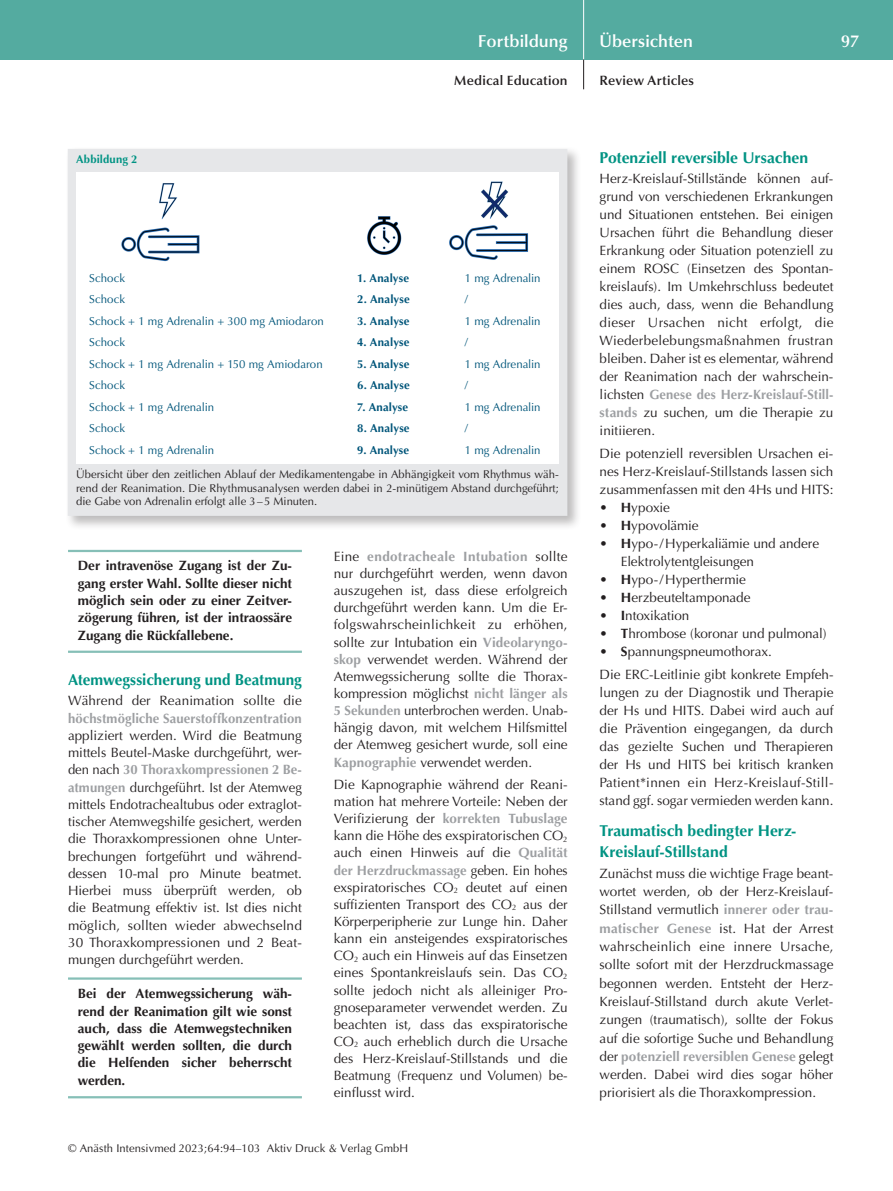
<style>
.page{position:relative;width:893px;height:1191px;background:#fff}
.page>*{position:absolute;margin:0;border:0;box-sizing:border-box;transform-origin:0 0}
.t1{font:600 17.25px "Optima";color:#fff}
.t2{font:700 15.75px/20.2px "Optima";color:#009383}
.t3{font:13.5px/17.1px "Optima";color:#231f20;text-align:justify}
.t4{font:700 13.5px/17.2px "Optima";color:#231f20;text-align:justify}
.t5{font:700 13.5px "Optima";letter-spacing:.01em;color:#9d9fa2}
.t6{font:600 13.5px "Optima";letter-spacing:.01em;color:#231f20}
.t7{font:11.55px/21.5px "Optima";color:#00557a}
.t8{font:700 11.55px "Optima";letter-spacing:.01em;color:#00557a}
.t9{font:11.25px/13.5px "Optima";color:#231f20;text-align:justify}
.t10{font:700 11.25px "Optima";letter-spacing:.015em;color:#009383}
.s1{font-weight:700;color:#9d9fa2}
.s2{font-weight:700}
</style>
<div class="page">
<div style="left:0;top:0;width:893px;height:60px;background:#54aba0"></div>
<hr style="left:583px;top:0;width:1px;height:60px;background:#fff">
<svg style="left:583px;top:60px;width:1px;height:29px"></svg>
<hr style="left:68px;top:550px;width:234px;height:2px;background:#86bfb7">
<hr style="left:68px;top:650px;width:234px;height:3px;background:#86bfb7">
<hr style="left:68px;top:977px;width:234px;height:2px;background:#86bfb7">
<hr style="left:68px;top:1096px;width:234px;height:2px;background:#86bfb7">
<div style="left:65px;top:146px;width:517px;height:384px;background:#231f20;opacity:.3"></div>
<div style="left:68px;top:149px;width:499px;height:367px;background:#e6e7e9"></div>
<div style="left:76px;top:172px;width:483px;height:291px;background:#fff"></div>
<img style="left:121px;top:183px;width:79px;height:79px">
<img style="left:367px;top:216px;width:35px;height:39px">
<img style="left:449px;top:181px;width:80px;height:79px">
<p class="t1" style="left:478px;top:31px;width:91px">Fortbildung</p>
<p class="t1" style="left:600px;top:31px;width:95px">Übersichten</p>
<p class="t1" style="left:841px;top:31px;width:19px">97</p>
<p class="t6" style="left:454px;top:73px;width:115px">Medical Education</p>
<p class="t6" style="left:600px;top:73px;width:96px">Review Articles</p>
<p class="t10" style="left:76px;top:153px;width:63px">Abbildung 2</p>
<p class="t8" style="left:357px;top:271px;width:53px">1. Analyse</p>
<p class="t8" style="left:357px;top:293px;width:54px">2. Analyse</p>
<p class="t8" style="left:357px;top:314px;width:54px">3. Analyse</p>
<p class="t8" style="left:357px;top:335px;width:54px">4. Analyse</p>
<p class="t8" style="left:357px;top:357px;width:54px">5. Analyse</p>
<p class="t8" style="left:357px;top:378px;width:54px">6. Analyse</p>
<p class="t8" style="left:357px;top:400px;width:53px">7. Analyse</p>
<p class="t8" style="left:357px;top:421px;width:54px">8. Analyse</p>
<p class="t8" style="left:357px;top:443px;width:54px">9. Analyse</p>
<p class="t9" style="left:76px;top:468px;width:484px">Übersicht über den zeitlichen Ablauf der Medikamentengabe in Abhängigkeit vom Rhythmus wäh&shy;rend der Reanimation. Die Rhythmusanalysen werden dabei in 2-minütigem Abstand durchgeführt; die Gabe von Adrenalin erfolgt alle 3–5 Minuten.</p>
<p class="t7" style="left:89px;top:267px;width:236px">Schock<br>Schock<br>Schock + 1 mg Adrenalin + 300 mg Amiodaron<br>Schock<br>Schock + 1 mg Adrenalin + 150 mg Amiodaron<br>Schock<br>Schock + 1 mg Adrenalin<br>Schock<br>Schock + 1 mg Adrenalin</p>
<p class="t7" style="left:465px;top:267px;width:77px">1 mg Adrenalin /<br>1 mg Adrenalin /<br>1 mg Adrenalin /<br>1 mg Adrenalin /<br>1 mg Adrenalin</p>
<p class="t4" style="left:78px;top:557px;width:216px">Der intravenöse Zugang ist der Zu&shy;gang erster Wahl. Sollte dieser nicht möglich sein oder zu einer Zeitver&shy;zögerung führen, ist der intraossäre Zugang die Rückfallebene.</p>
<p class="t2" style="left:68px;top:670px;width:235px">Atemwegssicherung und Beatmung</p>
<p class="t3" style="left:68px;top:692px;width:235px">Während der Reanimation sollte die</p>
<p class="t5" style="left:68px;top:710px;width:235px">höchstmögliche Sauerstoffkonzentration</p>
<p class="t3" style="left:68px;top:727px;width:235px">appliziert werden. Wird die Beatmung mittels Beutel-Maske durchgeführt, wer&shy;den nach <span class="s1">30 Thoraxkompressionen 2 Be&shy;atmungen</span> durchgeführt. Ist der Atemweg mittels Endotrachealtubus oder extraglot&shy;tischer Atemwegshilfe gesichert, werden die Thoraxkompressionen ohne Unter&shy;brechungen fortgeführt und während&shy;dessen 10-mal pro Minute beatmet.<br>Hierbei muss überprüft werden, ob die Beatmung effektiv ist. Ist dies nicht möglich, sollten wieder abwechselnd 30 Thoraxkompressionen und 2 Beat&shy;mungen durchgeführt werden.</p>
<p class="t4" style="left:78px;top:985px;width:216px">Bei der Atemwegssicherung wäh&shy;rend der Reanimation gilt wie sonst auch, dass die Atemwegstechniken gewählt werden sollten, die durch die Helfenden sicher beherrscht werden.</p>
<p class="t3" style="left:334px;top:548px;width:235px">Eine <span class="s1">endotracheale Intubation</span> sollte nur durchgeführt werden, wenn davon auszugehen ist, dass diese erfolgreich durchgeführt werden kann. Um die Er&shy;folgswahrscheinlichkeit zu erhöhen, sollte zur Intubation ein <span class="s1">Videolaryngo&shy;skop</span> verwendet werden. Während der Atemwegssicherung sollte die Thorax&shy;kompression möglichst <span class="s1">nicht länger als 5 Sekunden</span> unterbrochen werden. Unab&shy;hängig davon, mit welchem Hilfsmittel der Atemweg gesichert wurde, soll eine <span class="s1">Kapnographie</span> verwendet werden.</p>
<p class="t3" style="left:334px;top:776px;width:235px">Die Kapnographie während der Reani&shy;mation hat mehrere Vorteile: Neben der Verifizierung der <span class="s1">korrekten Tubuslage </span>kann die Höhe des exspiratorischen CO<sub>2 </sub>auch einen Hinweis auf die <span class="s1">Qualität der Herzdruckmassage</span> geben. Ein hohes exspiratorisches CO<sub>2</sub> deutet auf einen suffizienten Transport des CO<sub>2</sub> aus der Körperperipherie zur Lunge hin. Daher kann ein ansteigendes exspiratorisches CO<sub>2</sub> auch ein Hinweis auf das Einsetzen eines Spontankreislaufs sein. Das CO<sub>2 </sub>sollte jedoch nicht als alleiniger Pro&shy;gnoseparameter verwendet werden. Zu beachten ist, dass das exspiratorische CO<sub>2</sub> auch erheblich durch die Ursache des Herz-Kreislauf-Stillstands und die Beatmung (Frequenz und Volumen) be&shy;einflusst wird.</p>
<p class="t9" style="left:68px;top:1142px;width:342px">© Anästh Intensivmed 2023;64:94–103 Aktiv Druck &amp; Verlag GmbH</p>
<p class="t2" style="left:600px;top:147px;width:210px">Potenziell reversible Ursachen</p>
<p class="t3" style="left:600px;top:170px;width:235px;line-height:18px">Herz-Kreislauf-Stillstände können auf&shy;grund von verschiedenen Erkrankungen und Situationen entstehen. Bei einigen Ursachen führt die Behandlung dieser Erkrankung oder Situation potenziell zu einem ROSC (Einsetzen des Spontan&shy;kreislaufs). Im Umkehrschluss bedeutet dies auch, dass, wenn die Behandlung dieser Ursachen nicht erfolgt, die Wiederbelebungsmaßnahmen frustran bleiben. Daher ist es elementar, während der Reanimation nach der wahrschein&shy;lichsten <span class="s1">Genese des Herz-Kreislauf-Still&shy;stands</span> zu suchen, um die Therapie zu initiieren.</p>
<p class="t3" style="left:600px;top:445px;width:235px;line-height:18px">Die potenziell reversiblen Ursachen ei&shy;nes Herz-Kreislauf-Stillstands lassen sich zusammenfassen mit den 4Hs und HITS:</p>
<p class="t3" style="left:600px;top:499px;width:72px">• <span class="s2">H</span>ypoxie</p>
<p class="t3" style="left:600px;top:517px;width:100px">• <span class="s2">H</span>ypovolämie</p>
<p class="t3" style="left:621px;top:535px;width:200px;line-height:18px;text-indent:-21px">• <span class="s2">H</span>ypo-/Hyperkaliämie und andere<br>Elektrolytentgleisungen</p>
<p class="t3" style="left:600px;top:571px;width:148px">• <span class="s2">H</span>ypo-/Hyperthermie</p>
<p class="t3" style="left:600px;top:589px;width:152px">• <span class="s2">H</span>erzbeuteltamponade</p>
<p class="t3" style="left:600px;top:607px;width:91px">• <span class="s2">I</span>ntoxikation</p>
<p class="t3" style="left:600px;top:625px;width:229px">• <span class="s2">T</span>hrombose (koronar und pulmonal)</p>
<p class="t3" style="left:600px;top:640px;width:235px;line-height:23.1px">• <span class="s2">S</span>pannungspneumothorax.<br>Die ERC-Leitlinie gibt konkrete Empfeh-</p>
<p class="t3" style="left:600px;top:684px;width:235px;line-height:18px">lungen zu der Diagnostik und Therapie der Hs und HITS. Dabei wird auch auf die Prävention eingegangen, da durch das gezielte Suchen und Therapieren der Hs und HITS bei kritisch kranken Patient*innen ein Herz-Kreislauf-Still&shy;stand ggf. sogar vermieden werden kann.</p>
<p class="t2" style="left:600px;top:821px;width:198px">Traumatisch bedingter Herz-<br>Kreislauf-Stillstand</p>
<p class="t3" style="left:600px;top:864px;width:235px;line-height:18.3px">Zunächst muss die wichtige Frage beant&shy;wortet werden, ob der Herz-Kreislauf-Stillstand vermutlich <span class="s1">innerer oder trau&shy;matischer Genese</span> ist. Hat der Arrest wahrscheinlich eine innere Ursache, sollte sofort mit der Herzdruckmassage begonnen werden. Entsteht der Herz-Kreislauf-Stillstand durch akute Verlet&shy;zungen (traumatisch), sollte der Fokus auf die sofortige Suche und Behandlung der <span class="s1">potenziell reversiblen Genese</span> gelegt werden. Dabei wird dies sogar höher priorisiert als die Thoraxkompression.</p>
</div>
